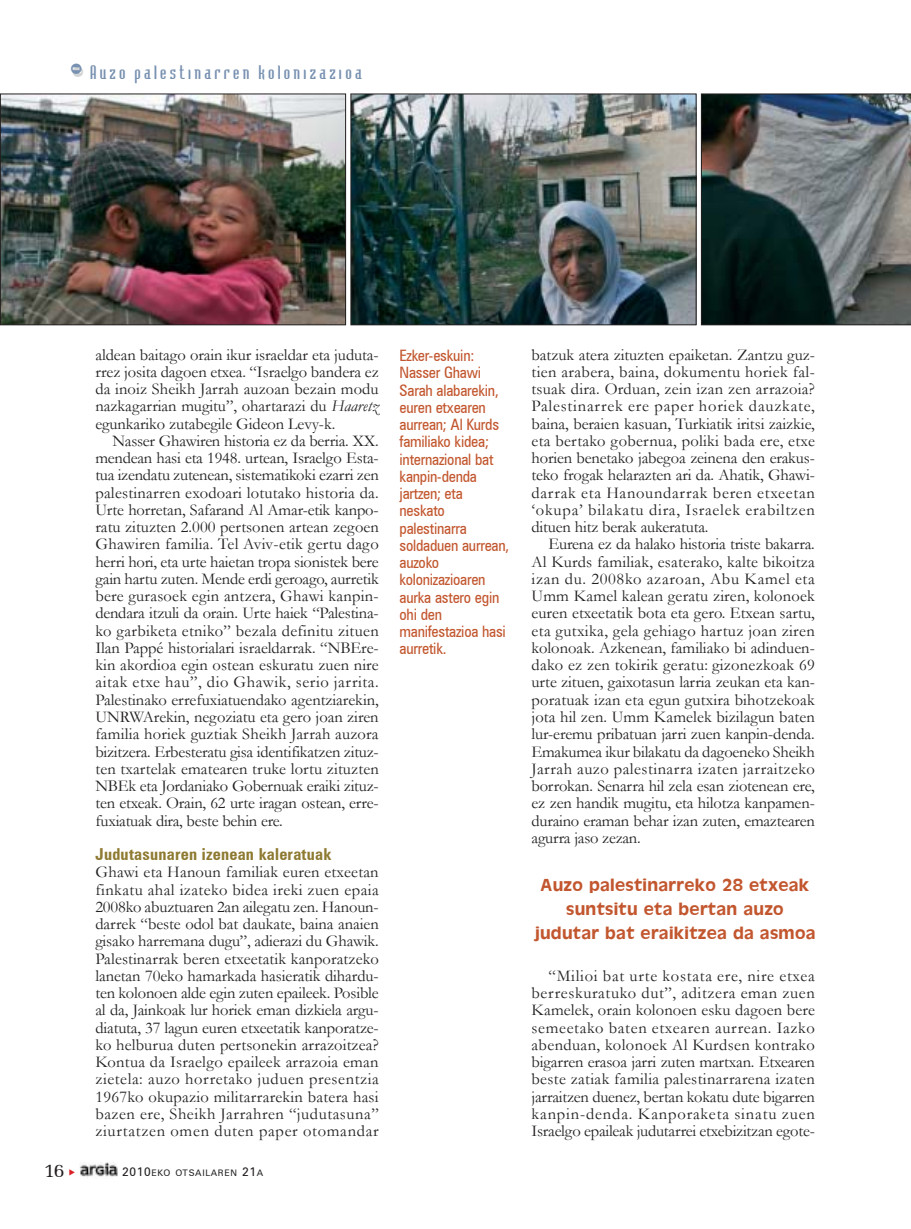
<style>
.page{position:relative;width:911px;height:1229px;background:#fff}
.page>*{position:absolute;margin:0;border:0;box-sizing:border-box;transform-origin:0 0}
.t1{font:19.5px "Memoir";color:#231f1f}
.t2{font:18px/24px "Antique Olive";letter-spacing:.015em;color:#c2562e;text-align:center}
.t3{font:18px "Bodiac";letter-spacing:.18em;color:#7891b1}
.t4{font:16.5px/17.2px "Garamond";letter-spacing:-.01em;color:#231f1f;text-align:justify}
.t5{font:700 16.5px "Zurich Cn BT";letter-spacing:.015em;color:#8e7a31}
.t6{font:15.75px/17.2px "Zurich Cn BT";letter-spacing:-.015em;color:#c2562e}
.t7{font:9px "Zurich BT";letter-spacing:.075em;color:#231f1f}
.s1{font-size:30px;color:#d1d3d5}
.s2{font-style:italic}
.s3{font-size:12px}
</style>
<div class="page">
<img style="left:2px;top:96px;width:342px;height:227px">
<div style="left:0;top:94px;width:346px;height:231px;border:1px solid #231f1f"></div>
<img style="left:352px;top:96px;width:342px;height:227px">
<div style="left:350px;top:94px;width:346px;height:231px;border:1px solid #231f1f"></div>
<svg style="left:701px;top:94px;width:209px;height:231px;background:#495456"></svg>
<img style="left:80px;top:1162px;width:38px;height:15px">
<p class="t3" style="left:71px;top:65px;width:292px"><span class="s1">-</span> Auzo palestinarren kolonizazioa</p>
<p class="t4" style="left:95px;top:346px;width:285px">aldean baitago orain ikur israeldar eta juduta&shy;rrez josita dagoen etxea. ìIsraelgo bandera ez da inoiz Sheikh Jarrah auzoan bezain modu nazkagarrian mugituî, ohartarazi du <span class="s2">Haaretz </span>egunkariko zutabegile Gideon Levy-k.</p>
<p class="t4" style="left:95px;top:432px;width:285px;text-indent:17px">Nasser Ghawiren historia ez da berria. XX. mendean hasi eta 1948. urtean, Israelgo Esta&shy;tua izendatu zutenean, sistematikoki ezarri zen palestinarren exodoari lotutako historia da.<br>Urte horretan, Safarand Al Amar-etik kanpo&shy;ratu zituzten 2.000 pertsonen artean zegoen Ghawiren familia. Tel Aviv-etik gertu dago herri hori, eta urte haietan tropa sionistek bere gain hartu zuten. Mende erdi geroago, aurretik bere gurasoek egin antzera, Ghawi kanpin&shy;dendara itzuli da orain. Urte haiek ìPalestina&shy;ko garbiketa etnikoî bezala definitu zituen Ilan PappÈ historialari israeldarrak. ìNBEre&shy;kin akordioa egin ostean eskuratu zuen nire aitak etxe hauî, dio Ghawik, serio jarrita.<br>Palestinako errefuxiatuendako agentziarekin, UNRWArekin, negoziatu eta gero joan ziren familia horiek guztiak Sheikh Jarrah auzora bizitzera. Erbesteratu gisa identifikatzen zituz&shy;ten txartelak ematearen truke lortu zituzten NBEk eta Jordaniako Gobernuak eraiki zituz&shy;ten etxeak. Orain, 62 urte iragan ostean, erre&shy;fuxiatuak dira, beste behin ere.</p>
<p class="t5" style="left:95px;top:844px;width:237px">Judutasunaren izenean kaleratuak</p>
<p class="t4" style="left:95px;top:863px;width:285px">Ghawi eta Hanoun familiak euren etxeetan finkatu ahal izateko bidea ireki zuen epaia 2008ko abuztuaren 2an ailegatu zen. Hanoun&shy;darrek ìbeste odol bat daukate, baina anaien gisako harremana duguî, adierazi du Ghawik.<br>Palestinarrak beren etxeetatik kanporatzeko lanetan 70eko hamarkada hasieratik dihardu&shy;ten kolonoen alde egin zuten epaileek. Posible al da, Jainkoak lur horiek eman dizkiela argu&shy;diatuta, 37 lagun euren etxeetatik kanporatze&shy;ko helburua duten pertsonekin arrazoitzea?<br>Kontua da Israelgo epaileek arrazoia eman zietela: auzo horretako juduen presentzia 1967ko okupazio militarrarekin batera hasi bazen ere, Sheikh Jarrahren ìjudutasunaî ziurtatzen omen duten paper otomandar</p>
<p class="t1" style="left:44px;top:1159px;width:22px">16</p>
<p class="t7" style="left:122px;top:1167px;width:142px"><span class="s3">2010</span>EKO OTSAILAREN <span class="s3">21</span>A</p>
<p class="t6" style="left:399px;top:347px;width:111px">Ezker-eskuin:<br>Nasser Ghawi<br>Sarah alabarekin, euren etxearen aurrean; Al Kurds familiako kidea; internazional bat kanpin-denda jartzen; eta neskato palestinarra soldaduen aurrean, auzoko kolonizazioaren aurka astero egin ohi den manifestazioa hasi aurretik.</p>
<p class="t4" style="left:531px;top:346px;width:285px">batzuk atera zituzten epaiketan. Zantzu guz&shy;tien arabera, baina, dokumentu horiek fal&shy;tsuak dira. Orduan, zein izan zen arrazoia?<br>Palestinarrek ere paper horiek dauzkate, baina, beraien kasuan, Turkiatik iritsi zaizkie, eta bertako gobernua, poliki bada ere, etxe horien benetako jabegoa zeinena den erakus&shy;teko frogak helarazten ari da. Ahatik, Ghawi&shy;darrak eta Hanoundarrak beren etxeetan ëokupaí bilakatu dira, Israelek erabiltzen dituen hitz berak aukeratuta.</p>
<p class="t4" style="left:531px;top:536px;width:285px;text-indent:17px">Eurena ez da halako historia triste bakarra.<br>Al Kurds familiak, esaterako, kalte bikoitza izan du. 2008ko azaroan, Abu Kamel eta Umm Kamel kalean geratu ziren, kolonoek euren etxeetatik bota eta gero. Etxean sartu, eta gutxika, gela gehiago hartuz joan ziren kolonoak. Azkenean, familiako bi adinduen&shy;dako ez zen tokirik geratu: gizonezkoak 69 urte zituen, gaixotasun larria zeukan eta kan&shy;poratuak izan eta egun gutxira bihotzekoak jota hil zen. Umm Kamelek bizilagun baten lur-eremu pribatuan jarri zuen kanpin-denda.<br>Emakumea ikur bilakatu da dagoeneko Sheikh Jarrah auzo palestinarra izaten jarraitzeko borrokan. Senarra hil zela esan ziotenean ere, ez zen handik mugitu, eta hilotza kanpamen&shy;duraino eraman behar izan zuten, emaztearen agurra jaso zezan.</p>
<p class="t2" style="left:534px;top:874px;width:283px">Auzo palestinarreko 28 etxeak suntsitu eta bertan auzo judutar bat eraikitzea da asmoa</p>
<p class="t4" style="left:531px;top:967px;width:285px;text-indent:17px">ìMilioi bat urte kostata ere, nire etxea berreskuratuko dutî, aditzera eman zuen Kamelek, orain kolonoen esku dagoen bere semeetako baten etxearen aurrean. Iazko abenduan, kolonoek Al Kurdsen kontrako bigarren erasoa jarri zuten martxan. Etxearen beste zatiak familia palestinarrarena izaten jarraitzen duenez, bertan kokatu dute bigarren kanpin-denda. Kanporaketa sinatu zuen Israelgo epaileak judutarrei etxebizitzan egote-</p>
</div>
